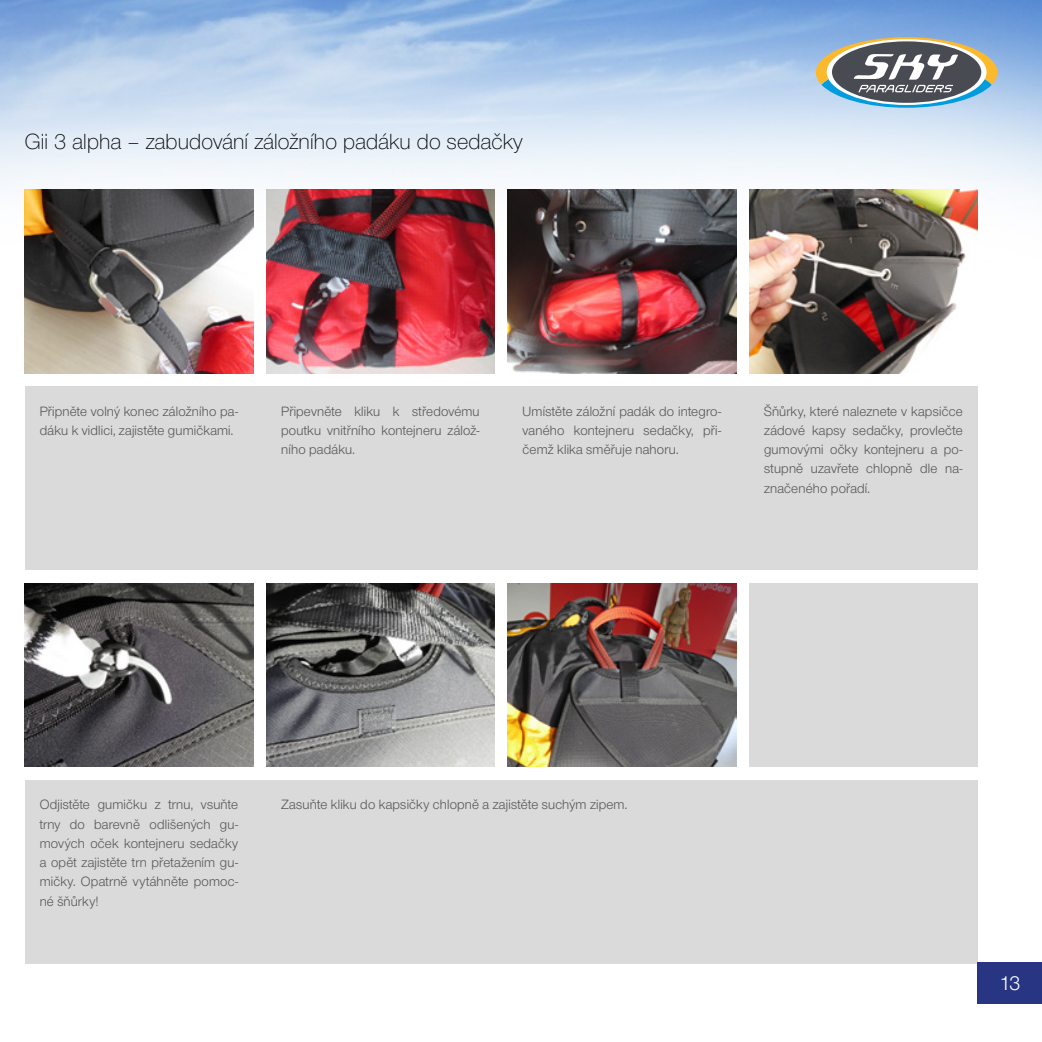
<style>
.page{position:relative;width:1042px;height:1042px;background:#fff}
.page>*{position:absolute;margin:0;border:0;box-sizing:border-box;transform-origin:0 0}
.t1{font:300 22.75px "Nimbus Sans Novus DOT";letter-spacing:.01em;color:#000}
.t2{font:21px "Nimbus Sans Novus DOT";color:#fff}
.t3{font:14px/19.2px "Nimbus Sans Novus DOT";letter-spacing:.015em;color:#575756;text-align:justify}
</style>
<div class="page">
<img style="left:0;top:0;width:1042px;height:337px">
<svg style="left:821px;top:62px;width:171px;height:46px"></svg>
<svg style="left:827px;top:39px;width:159px;height:66px"></svg>
<div style="left:832px;top:41px;width:149px;height:62px;background:#494b52;border-radius:50%"></div>
<svg style="left:816px;top:37px;width:181px;height:55px"></svg>
<div style="left:25px;top:386px;width:952px;height:184px;background:#dadada"></div>
<div style="left:25px;top:780px;width:952px;height:184px;background:#dadada"></div>
<img style="left:25px;top:583px;width:228px;height:184px">
<div style="left:749px;top:583px;width:228px;height:184px;background:#dadada"></div>
<img style="left:266px;top:583px;width:228px;height:184px">
<img style="left:508px;top:583px;width:228px;height:184px">
<img style="left:749px;top:189px;width:228px;height:184px">
<img style="left:25px;top:189px;width:228px;height:184px">
<img style="left:508px;top:189px;width:228px;height:184px">
<img style="left:266px;top:189px;width:228px;height:184px">
<div style="left:978px;top:962px;width:64px;height:41px;background:#283583"></div>
<h1 class="t1" style="left:25px;top:129px;width:499px">Gii 3 alpha – zabudování záložního padáku do sedačky</h1>
<p class="t3" style="left:40px;top:401px;width:200px">Připněte volný konec záložního pa&shy;dáku k vidlici, zajistěte gumičkami.</p>
<p class="t3" style="left:281px;top:401px;width:200px">Připevněte kliku k středovému poutku vnitřního kontejneru zálož&shy;ního padáku.</p>
<p class="t3" style="left:523px;top:401px;width:200px">Umístěte záložní padák do integro&shy;vaného kontejneru sedačky, při&shy;čemž klika směřuje nahoru.</p>
<p class="t3" style="left:764px;top:401px;width:200px">Šňůrky, které naleznete v kapsičce zádové kapsy sedačky, provlečte gumovými očky kontejneru a po&shy;stupně uzavřete chlopně dle na&shy;značeného pořadí.</p>
<p class="t3" style="left:40px;top:795px;width:200px">Odjistěte gumičku z trnu, vsuňte trny do barevně odlišených gu&shy;mových oček kontejneru sedačky a opět zajistěte trn přetažením gu&shy;mičky. Opatrně vytáhněte pomoc&shy;né šňůrky!</p>
<p class="t3" style="left:281px;top:795px;width:347px">Zasuňte kliku do kapsičky chlopně a zajistěte suchým zipem.</p>
<h2 class="t2" style="left:999px;top:971px;width:22px">13</h2>
</div>
